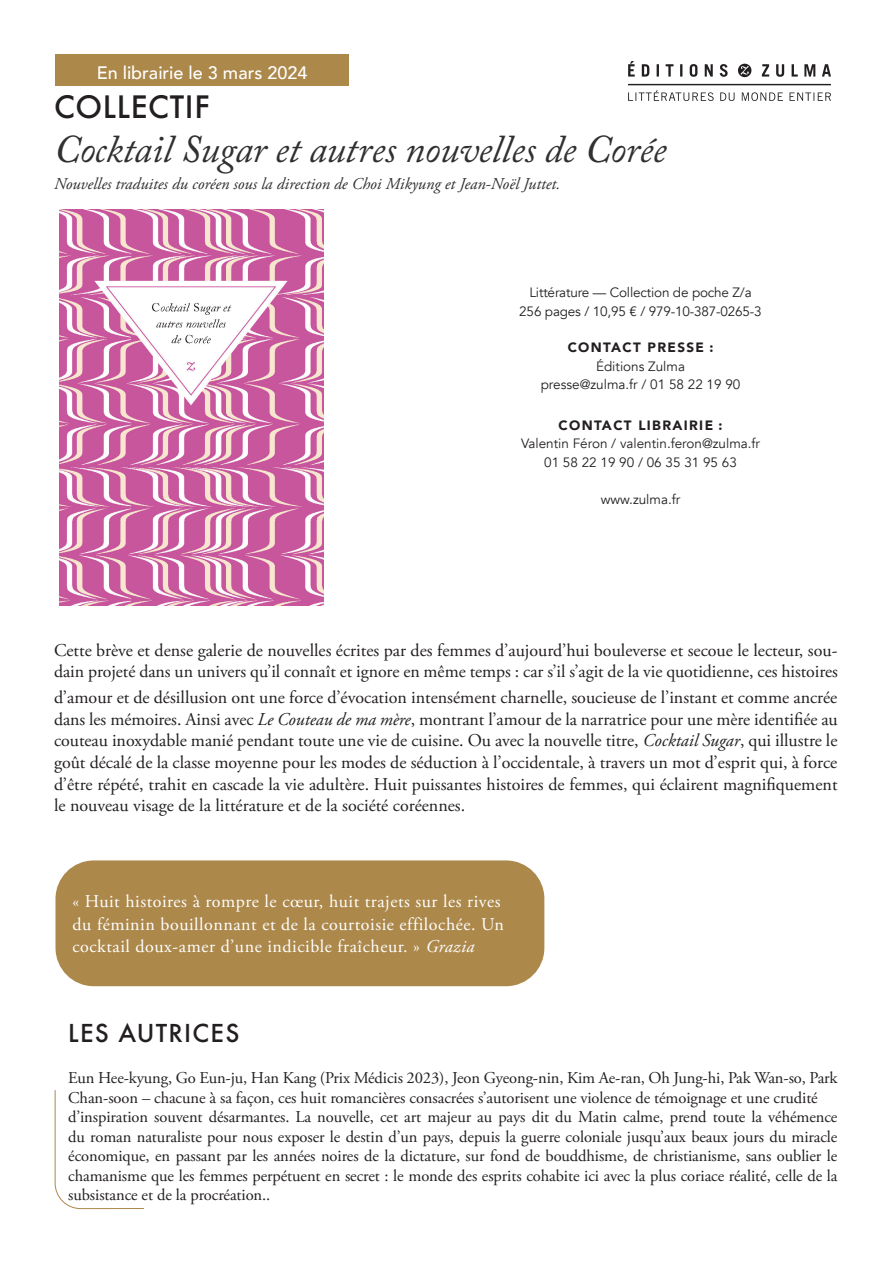
<style>
.page{position:relative;width:893px;height:1263px;background:#fff}
.page>*{position:absolute;margin:0;border:0;box-sizing:border-box;transform-origin:0 0}
.Titre{font:italic 39px "Adobe Caslon Pro";letter-spacing:-.005em;color:#312f30}
.Auteur{font:500 30px "Futura";letter-spacing:.02em;color:#231f20}
.L_auteur{font:500 24px "Futura";letter-spacing:.05em;color:#231f20}
.résumé_POCHE{font:18px/21.6px "Adobe Garamond Pro";color:#231f20}
.Presse_en_Une_POCHE{font:18px/22.5px "Adobe Garamond Pro";letter-spacing:.03em;color:#fff}
.Librairie{font:500 18px "Avenir";color:#fff}
.Normal_auteur{font:16.5px/19.5px "Adobe Garamond Pro";letter-spacing:-.005em;color:#231f20}
.Titre-2{font:italic 16.5px "Adobe Garamond Pro";color:#312f30}
.INfo_Librairie{font:13.5px/18.3px "Avenir";color:#231f20;text-align:center}
.INfo_Librairie-2{font:900 13.5px "Avenir";letter-spacing:.1em;color:#231f20}
.s1{font-weight:900}
.s2{font-style:italic}
</style>
<div class="page">
<div style="left:56px;top:54px;width:293px;height:31px;background:#ac884b"></div>
<svg style="left:54px;top:1090px;width:90px;height:119px"></svg>
<img style="left:59px;top:209px;width:265px;height:396px">
<img style="left:628px;top:61px;width:203px;height:40px">
<div style="left:55px;top:860px;width:489px;height:126px;background:#ac884b;border-radius:38px"></div>
<p class="Librairie" style="left:97px;top:57px;width:212px">En librairie le 3 mars 2024</p>
<p class="Auteur" style="left:54px;top:86px;width:157px">COLLECTIF</p>
<p class="Titre" style="left:54px;top:125px;width:614px">Cocktail Sugar et autres nouvelles de Corée</p>
<p class="Titre-2" style="left:54px;top:174px;width:508px">Nouvelles traduites du coréen sous la direction de Choi Mikyung et Jean-Noël Juttet.</p>
<p class="INfo_Librairie" style="left:529px;top:284px;width:224px">Littérature — Collection de poche Z/a</p>
<p class="INfo_Librairie" style="left:519px;top:302px;width:244px">256 pages / 10,95 € / 979-10-387-0265-3</p>
<p class="INfo_Librairie-2" style="left:568px;top:336px;width:147px">CONTACT PRESSE :</p>
<p class="INfo_Librairie" style="left:596px;top:357px;width:90px">Éditions Zulma</p>
<p class="INfo_Librairie" style="left:541px;top:375px;width:201px">presse@zulma.fr / 01 58 22 19 90</p>
<p class="INfo_Librairie" style="left:521px;top:416px;width:241px"><span class="s1">CONTACT LIBRAIRIE :<br></span>Valentin Féron / valentin.feron@zulma.fr</p>
<p class="INfo_Librairie" style="left:544px;top:453px;width:194px">01 58 22 19 90 / 06 35 31 95 63</p>
<p class="INfo_Librairie" style="left:601px;top:490px;width:81px">www.zulma.fr</p>
<p class="résumé_POCHE" style="left:54px;top:640px;width:785px">Cette brève et dense galerie de nouvelles écrites par des femmes d’aujourd’hui bouleverse et secoue le lecteur, sou&shy;dain projeté dans un univers qu’il connaît et ignore en même temps : car s’il s’agit de la vie quotidienne, ces histoires</p>
<p class="résumé_POCHE" style="left:54px;top:687px;width:785px;text-align:justify">d’amour et de désillusion ont une force d’évocation intensément charnelle, soucieuse de l’instant et comme ancrée dans les mémoires. Ainsi avec <span class="s2">Le Couteau de ma mère</span>, montrant l’amour de la narratrice pour une mère identifiée au couteau inoxydable manié pendant toute une vie de cuisine. Ou avec la nouvelle titre, <span class="s2">Cocktail Sugar</span>, qui illustre le goût décalé de la classe moyenne pour les modes de séduction à l’occidentale, à travers un mot d’esprit qui, à force d’être répété, trahit en cascade la vie adultère. Huit puissantes histoires de femmes, qui éclairent magnifiquement le nouveau visage de la littérature et de la société coréennes.</p>
<p class="Presse_en_Une_POCHE" style="left:73px;top:891px;width:433px">« Huit histoires à rompre le cœur, huit trajets sur les rives du féminin bouillonnant et de la courtoisie effilochée. Un cocktail doux-amer d’une indicible fraîcheur. » <span class="s2">Grazia</span></p>
<p class="L_auteur" style="left:68px;top:1016px;width:173px">LES AUTRICES</p>
<p class="Normal_auteur" style="left:68px;top:1069px;width:771px">Eun Hee-kyung, Go Eun-ju, Han Kang (Prix Médicis 2023), Jeon Gyeong-nin, Kim Ae-ran, Oh Jung-hi, Pak Wan-so, Park<br>Chan-soon – chacune à sa façon, ces huit romancières consacrées s’autorisent une violence de témoignage et une crudité</p>
<p class="Normal_auteur" style="left:68px;top:1108px;width:771px;text-align:justify">d’inspiration souvent désarmantes. La nouvelle, cet art majeur au pays dit du Matin calme, prend toute la véhémence du roman naturaliste pour nous exposer le destin d’un pays, depuis la guerre coloniale jusqu’aux beaux jours du miracle économique, en passant par les années noires de la dictature, sur fond de bouddhisme, de christianisme, sans oublier le chamanisme que les femmes perpétuent en secret : le monde des esprits cohabite ici avec la plus coriace réalité, celle de la subsistance et de la procréation..</p>
</div>
